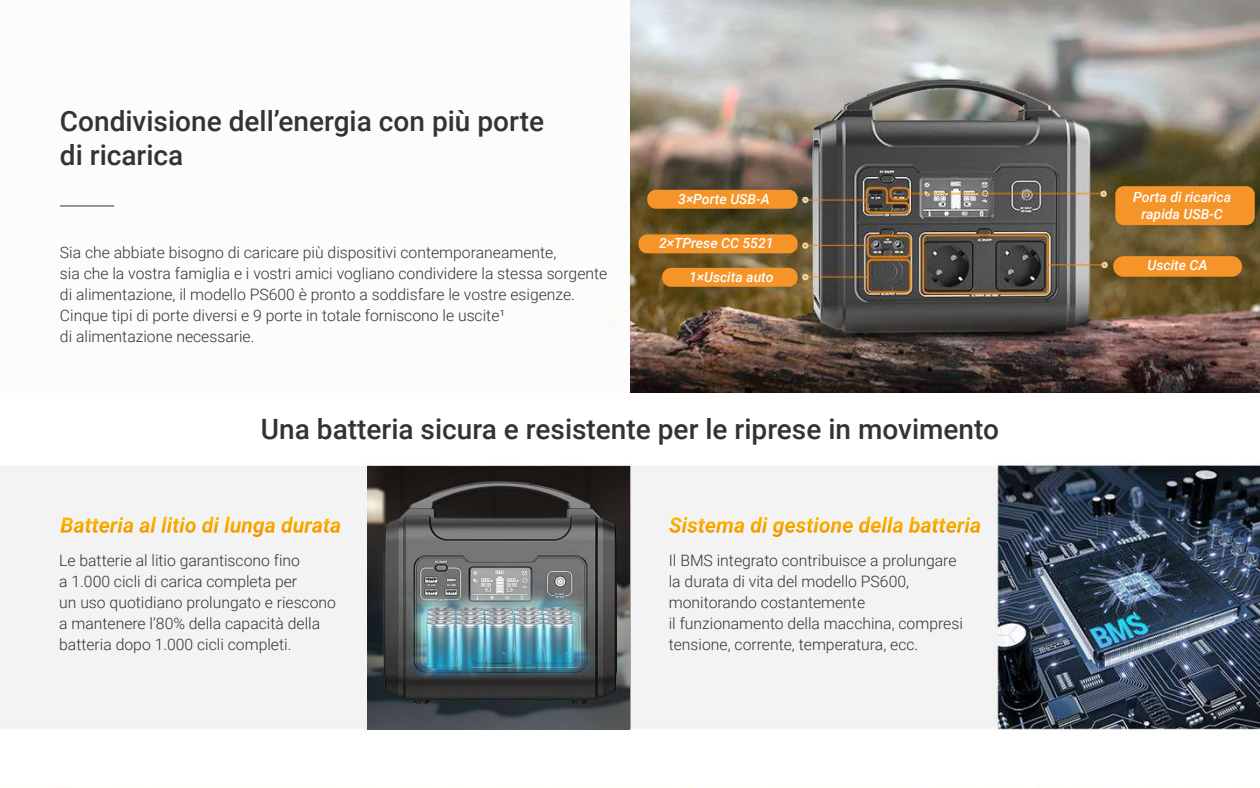
<style>
.page{position:relative;width:1260px;height:788px;background:#fff}
.page>*{position:absolute;margin:0;border:0;box-sizing:border-box;transform-origin:0 0}
.t1{font:500 28px/33.6px "Roboto";color:#333}
.t2{font:300 15.75px/21px "Roboto";color:#333}
.t3{font:italic 500 14px/16.8px "Roboto";color:#fff;text-align:center}
</style>
<div class="page">
<img style="left:60px;top:0;width:1200px;height:788px">
<img style="left:0;top:394px;width:1260px;height:393px">
<img style="left:367px;top:466px;width:263px;height:263px">
<svg style="left:870px;top:191px;width:12px;height:2px"></svg>
<svg style="left:870px;top:205px;width:12px;height:2px"></svg>
<svg style="left:893px;top:205px;width:13px;height:2px"></svg>
<hr style="left:60px;top:205px;width:54px;height:1px;background:#333">
<div style="left:647px;top:190px;width:151px;height:19px;background:#f59428;border-radius:9px"></div>
<div style="left:1115px;top:186px;width:140px;height:39px;background:#f59428;border-radius:9px"></div>
<div style="left:639px;top:234px;width:159px;height:19px;background:#f59428;border-radius:9px"></div>
<div style="left:662px;top:268px;width:136px;height:19px;background:#f59428;border-radius:9px"></div>
<div style="left:1113px;top:256px;width:129px;height:21px;background:#f59428;border-radius:10px"></div>
<svg style="left:61px;top:517px;width:72px;height:15px"></svg>
<svg style="left:139px;top:516px;width:57px;height:16px"></svg>
<svg style="left:202px;top:516px;width:73px;height:21px"></svg>
<svg style="left:281px;top:516px;width:59px;height:17px"></svg>
<svg style="left:669px;top:517px;width:75px;height:16px"></svg>
<svg style="left:751px;top:516px;width:102px;height:21px"></svg>
<svg style="left:859px;top:516px;width:44px;height:17px"></svg>
<svg style="left:909px;top:516px;width:71px;height:17px"></svg>
<h1 class="t1" style="left:60px;top:103px;width:486px">Condivisione dell’energia con più porte di ricarica</h1>
<p class="t2" style="left:60px;top:241px;width:549px">Sia che abbiate bisogno di caricare più dispositivi contemporaneamente,<br>sia che la vostra famiglia e i vostri amici vogliano condividere la stessa sorgente di alimentazione, il modello PS600 è pronto a soddisfare le vostre esigenze.<br>Cinque tipi di porte diversi e 9 porte in totale forniscono le uscite¹<br>di alimentazione necessarie.</p>
<p class="t3" style="left:678px;top:190px;width:93px">3×Porte USB-A</p>
<p class="t3" style="left:659px;top:234px;width:116px">2×TPrese CC 5521</p>
<p class="t3" style="left:689px;top:268px;width:86px">1×Uscita auto</p>
<h1 class="t1" style="left:261px;top:411px;width:740px">Una batteria sicura e resistente per le riprese in movimento</h1>
<p class="t2" style="left:59px;top:549px;width:278px">Le batterie al litio garantiscono fino<br>a 1.000 cicli di carica completa per<br>un uso quotidiano prolungato e riescono a mantenere l’80% della capacità della batteria dopo 1.000 cicli completi.</p>
<p class="t2" style="left:669px;top:549px;width:296px">Il BMS integrato contribuisce a prolungare la durata di vita del modello PS600, monitorando costantemente<br>il funzionamento della macchina, compresi tensione, corrente, temperatura, ecc.</p>
<p class="t3" style="left:1133px;top:188px;width:99px">Porta di ricarica rapida USB-C</p>
<p class="t3" style="left:1148px;top:256px;width:62px">Uscite CA</p>
</div>
